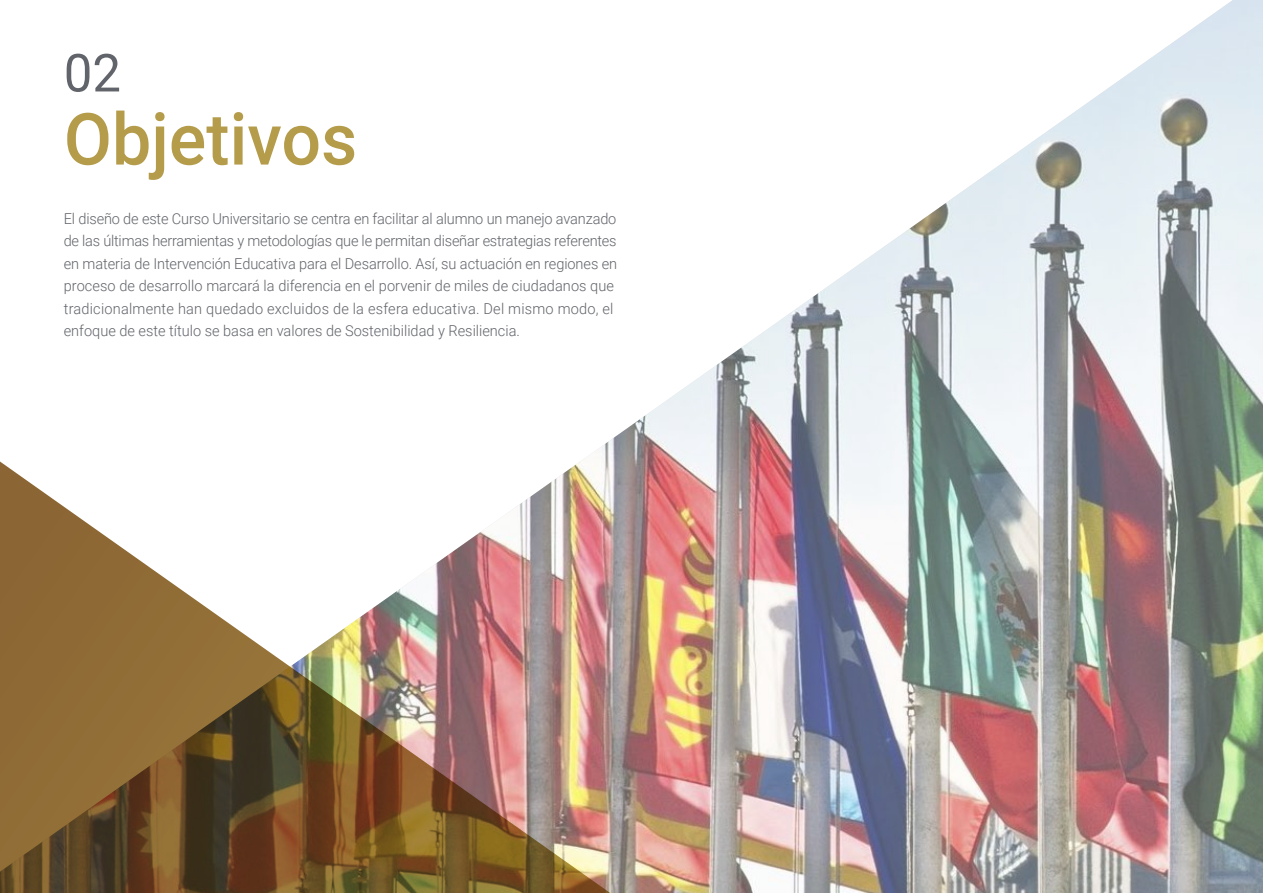
<style>
.page{position:relative;width:1263px;height:893px;background:#fff}
.page>*{position:absolute;margin:0;border:0;box-sizing:border-box;transform-origin:0 0}
.t1{font:500 72px "Roboto";color:#b49c4b}
.t2{font:52.5px "Roboto";color:#61646a}
.t3{font:300 15px/22.5px "Roboto";letter-spacing:-.005em;color:#61646a}
</style>
<div class="page">
<img style="left:603px;top:0;width:660px;height:893px">
<img style="left:0;top:446px;width:640px;height:447px">
<h2 class="t2" style="left:64px;top:36px;width:59px">02</h2>
<h1 class="t1" style="left:64px;top:89px;width:295px">Objetivos</h1>
<p class="t3" style="left:64px;top:207px;width:555px">El diseño de este Curso Universitario se centra en facilitar al alumno un manejo avanzado de las últimas herramientas y metodologías que le permitan diseñar estrategias referentes en materia de Intervención Educativa para el Desarrollo. Así, su actuación en regiones en proceso de desarrollo marcará la diferencia en el porvenir de miles de ciudadanos que tradicionalmente han quedado excluidos de la esfera educativa. Del mismo modo, el enfoque de este título se basa en valores de Sostenibilidad y Resiliencia.</p>
</div>
